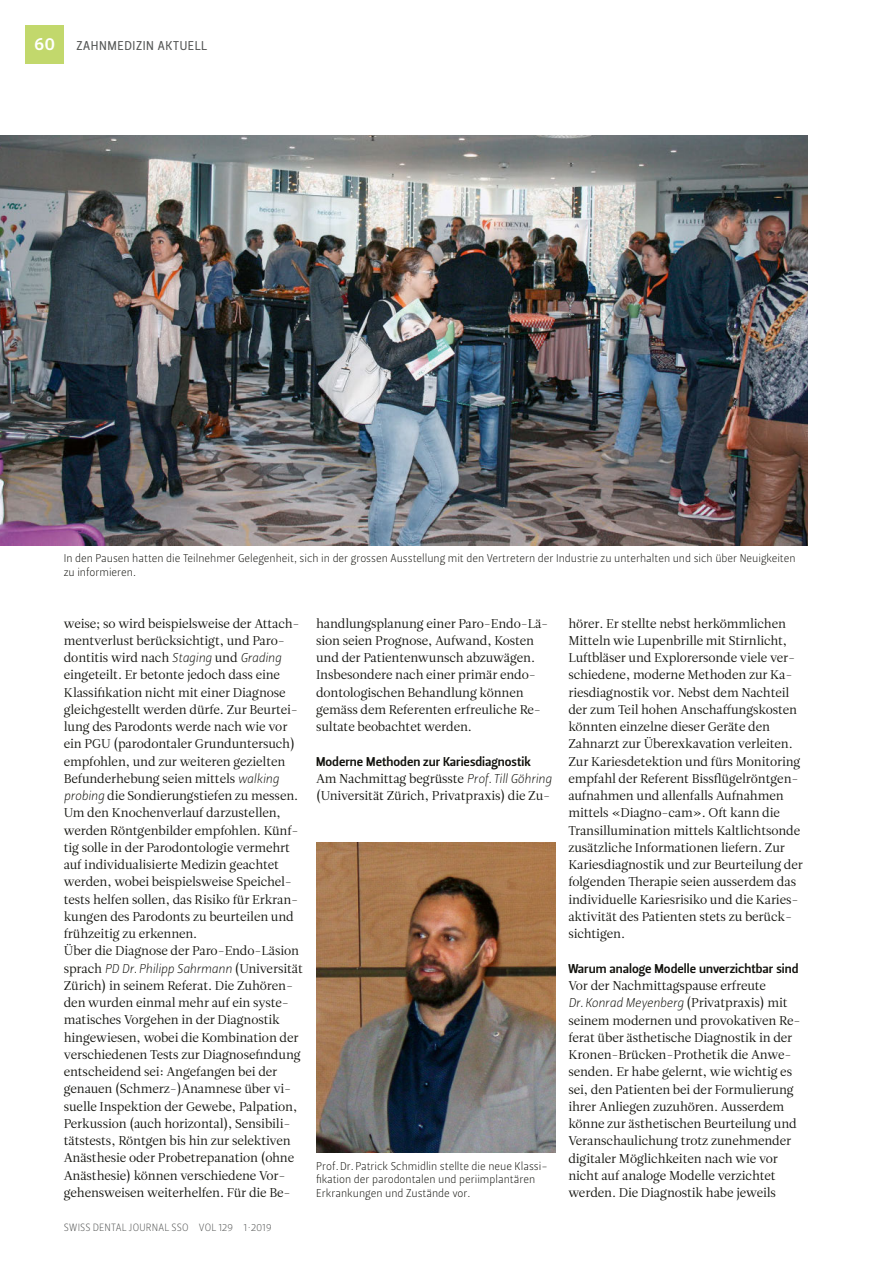
<style>
.page{position:relative;width:893px;height:1263px;background:#fff}
.page>*{position:absolute;margin:0;border:0;box-sizing:border-box;transform-origin:0 0}
.t1{font:12.75px/17.2px "Leitura Roman 1";letter-spacing:-.01em;color:#12120d}
.t2{font:12.75px "Leitura Sans Italic 1";letter-spacing:-.01em;color:#12120d}
.t3{font:12.75px "Leitura Sans Grot 3";color:#12120d}
.t4{font:12.75px "Leitura Sans Grot 2";letter-spacing:.045em;color:#555756}
.t5{font:11.25px/13.5px "Leitura Sans Grot 1";color:#12120d}
.t6{font:10.5px "Leitura Sans Grot 1";letter-spacing:.015em;color:#555756}
.s1{font-family:"Leitura Sans Grot 3";font-size:18px;color:#fff}
.s2{font-family:"Leitura Sans Italic 1"}
.s3{font-family:"Leitura Roman 1"}
</style>
<div class="page">
<div style="left:26px;top:26px;width:38px;height:38px;background:#c2d86c"></div>
<img style="left:0;top:135px;width:808px;height:410px">
<img style="left:316px;top:842px;width:240px;height:311px">
<p class="t4" style="left:34px;top:38px;width:175px"><span class="s1">60</span> ZAHNMEDIZIN AKTUELL</p>
<p class="t5" style="left:64px;top:552px;width:733px">In den Pausen hatten die Teilnehmer Gelegenheit, sich in der grossen Ausstellung mit den Vertretern der Industrie zu unterhalten und sich über Neuigkeiten zu informieren.</p>
<p class="t1" style="left:64px;top:615px;width:237px">weise; so wird beispielsweise der Attach&shy;mentverlust berücksichtigt, und Paro&shy;dontitis wird nach <span class="s2">Staging</span> und <span class="s2">Grading </span>eingeteilt. Er betonte jedoch dass eine Klassifikation nicht mit einer Diagnose gleichgestellt werden dürfe. Zur Beurtei&shy;lung des Parodonts werde nach wie vor ein PGU (parodontaler Grunduntersuch) empfohlen, und zur weiteren gezielten Befunderhebung seien mittels <span class="s2">walking probing</span> die Sondierungstiefen zu messen.<br>Um den Knochenverlauf darzustellen, werden Röntgenbilder empfohlen. Künf&shy;tig solle in der Parodontologie vermehrt auf individualisierte Medizin geachtet werden, wobei beispielsweise Speichel&shy;tests helfen sollen, das Risiko für Erkran&shy;kungen des Parodonts zu beurteilen und frühzeitig zu erkennen.<br>Über die Diagnose der Paro-Endo-Läsion</p>
<p class="t2" style="left:64px;top:961px;width:241px"><span class="s3">sprach</span> PD Dr. Philipp Sahrmann <span class="s3">(Universität</span></p>
<p class="t1" style="left:64px;top:977px;width:238px">Zürich) in seinem Referat. Die Zuhören&shy;den wurden einmal mehr auf ein syste&shy;matisches Vorgehen in der Diagnostik hingewiesen, wobei die Kombination der verschiedenen Tests zur Diagnosefindung entscheidend sei: Angefangen bei der genauen (Schmerz-)Anamnese über vi&shy;suelle Inspektion der Gewebe, Palpation, Perkussion (auch horizontal), Sensibili&shy;tätstests, Röntgen bis hin zur selektiven Anästhesie oder Probetrepanation (ohne Anästhesie) können verschiedene Vor&shy;gehensweisen weiterhelfen. Für die Be-</p>
<p class="t6" style="left:64px;top:1222px;width:210px">SWISS DENTAL JOURNAL SSO VOL 129 1 2019</p>
<p class="t1" style="left:316px;top:615px;width:234px">handlungsplanung einer Paro-Endo-Lä&shy;sion seien Prognose, Aufwand, Kosten und der Patientenwunsch abzuwägen.<br>Insbesondere nach einer primär endo&shy;dontologischen Behandlung können gemäss dem Referenten erfreuliche Re&shy;sultate beobachtet werden.</p>
<p class="t3" style="left:316px;top:754px;width:216px">Moderne Methoden zur Kariesdiagnostik</p>
<p class="t1" style="left:316px;top:770px;width:237px">Am Nachmittag begrüsste <span class="s2">Prof. Till Göhring </span>(Universität Zürich, Privatpraxis) die Zu-</p>
<p class="t5" style="left:316px;top:1159px;width:233px">Prof. Dr. Patrick Schmidlin stellte die neue Klassi&shy;fikation der parodontalen und periimplantären<br>Erkrankungen und Zustände vor.</p>
<p class="t1" style="left:568px;top:615px;width:236px">hörer. Er stellte nebst herkömmlichen Mitteln wie Lupenbrille mit Stirnlicht, Luftbläser und Explorersonde viele ver&shy;schiedene, moderne Methoden zur Ka&shy;riesdiagnostik vor. Nebst dem Nachteil der zum Teil hohen Anschaffungskosten könnten einzelne dieser Geräte den Zahnarzt zur Überexkavation verleiten.<br>Zur Kariesdetektion und fürs Monitoring empfahl der Referent Bissflügelröntgen&shy;aufnahmen und allenfalls Aufnahmen mittels «Diagno-cam». Oft kann die Transillumination mittels Kaltlichtsonde zusätzliche Informationen liefern. Zur Kariesdiagnostik und zur Beurteilung der folgenden Therapie seien ausserdem das individuelle Kariesrisiko und die Karies&shy;aktivität des Patienten stets zu berück&shy;sichtigen.</p>
<p class="t3" style="left:568px;top:961px;width:232px">Warum analoge Modelle unverzichtbar sind</p>
<p class="t1" style="left:568px;top:977px;width:199px">Vor der Nachmittagspause erfreute</p>
<p class="t2" style="left:568px;top:995px;width:221px">Dr. Konrad Meyenberg <span class="s3">(Privatpraxis) mit</span></p>
<p class="t1" style="left:568px;top:1012px;width:234px">seinem modernen und provokativen Re&shy;ferat über ästhetische Diagnostik in der Kronen-Brücken-Prothetik die Anwe&shy;senden. Er habe gelernt, wie wichtig es sei, den Patienten bei der Formulierung ihrer Anliegen zuzuhören. Ausserdem könne zur ästhetischen Beurteilung und Veranschaulichung trotz zunehmender digitaler Möglichkeiten nach wie vor nicht auf analoge Modelle verzichtet werden. Die Diagnostik habe jeweils</p>
</div>
